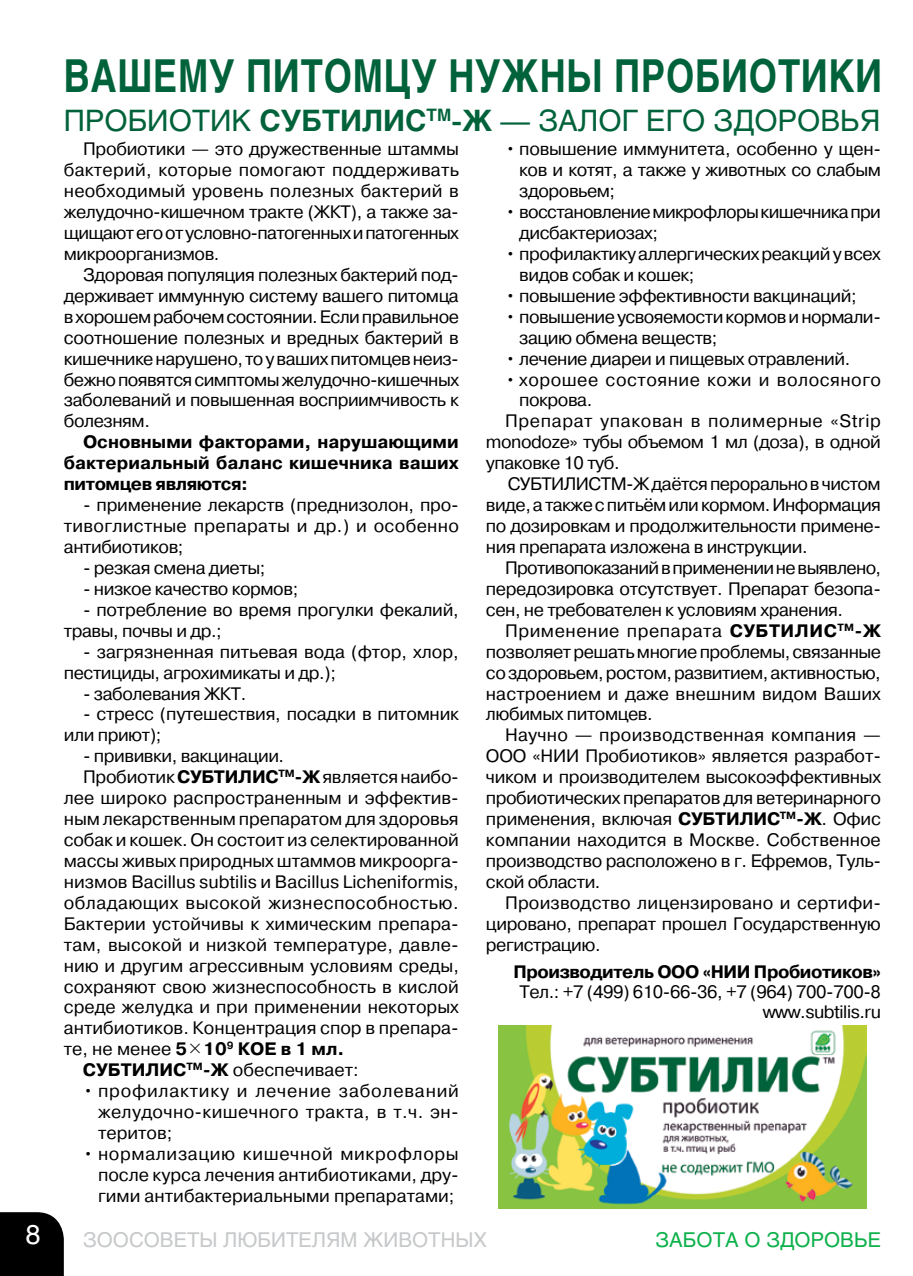
<style>
.page{position:relative;width:913px;height:1276px;background:#fff}
.page>*{position:absolute;margin:0;border:0;box-sizing:border-box;transform-origin:0 0}
.t1{font:700 45px "Helios";letter-spacing:.02em;color:#00623a;scale:.8 1}
.t2{font:29.25px "Helios";color:#00623a}
.t3{font:700 29.25px "Helios";color:#00623a}
.t4{font:20.25px "Helios";color:#c6c8ca}
.t5{font:20.25px "Helios";color:#0db14b}
.t6{font:18px/20.9px "Pragmatica C";letter-spacing:-.02em;color:#000;text-align:justify}
.t7{font:700 18px/20.9px "Pragmatica C";color:#000;text-align:justify}
.t8{font:18px "Pragmatica C";color:#000}
.t9{font:18px "Pragmatica C";letter-spacing:.035em;color:#000}
.s1{font-weight:400}
.s2{font-weight:700}
</style>
<div class="page">
<img style="left:498px;top:1026px;width:367px;height:182px">
<div style="left:0;top:1212px;width:64px;height:64px;background:#000"></div>
<h1 class="t1" style="left:64px;top:50px;width:1024px">Вашему питомцу нужны пробиотики</h1>
<h2 class="t2" style="left:64px;top:103px;width:63px">Пробиоти</h2>
<h2 class="t3" style="left:231px;top:103px;width:71px"><span class="s1">к</span> СУБТИЛИ</h2>
<h2 class="t2" style="left:405px;top:103px;width:473px"><span class="s2">С</span><sup>ТМ</sup> <span class="s2">-Ж</span> — залог его здоровья</h2>
<p class="t6" style="left:64px;top:139px;width:396px;text-indent:19px">Пробиотики — это дружественные штаммы бактерий, которые помогают поддерживать необходимый уровень полезных бактерий в желудочно-кишечном тракте (ЖКТ</p>
<p class="t6" style="left:64px;top:201px;width:396px;text-indent:286px">), а также за&shy;щищают его от условно-патогенных и патогенных микроорганизмов.</p>
<p class="t6" style="left:64px;top:264px;width:396px;text-indent:19px">Здоровая популяция полезных бактерий под&shy;держивает иммунную систему вашего питомца в хорошем рабочем состоянии. Если правильное соотношение полезных и вредных бактерий в кишечнике нарушено, то у ваших питомцев неиз&shy;бежно появятся симптомы желудочно-кишечных заболеваний и повышенная восприимчивость к болезням.</p>
<p class="t7" style="left:64px;top:432px;width:396px;text-indent:19px">Основными факторами, нарушающими бактериальный баланс кишечника ваших питомцев являются:</p>
<p class="t6" style="left:64px;top:494px;width:396px;text-indent:19px">- применение лекарств (преднизолон, про&shy;тивоглистные препараты и др.) и особенно антибиотиков;</p>
<p class="t6" style="left:83px;top:557px;width:184px">- резкая смена диеты;</p>
<p class="t6" style="left:83px;top:578px;width:217px">- низкое качество кормов;</p>
<p class="t6" style="left:64px;top:599px;width:396px;text-indent:19px">- потребление во время прогулки фекалий, травы, почвы и др.;</p>
<p class="t6" style="left:64px;top:641px;width:396px;text-indent:19px">- загрязненная питьевая вода (фтор, хлор, пестициды, агрохимикаты и др.);</p>
<p class="t6" style="left:83px;top:683px;width:135px">- заболевания ЖКТ</p>
<p class="t6" style="left:240px;top:683px;width:7px">.</p>
<p class="t6" style="left:64px;top:704px;width:396px;text-indent:19px">- стресс (путешествия, посадки в питомник или приют);</p>
<p class="t6" style="left:83px;top:746px;width:203px">- прививки, вакцинации.</p>
<p class="t6" style="left:83px;top:766px;width:377px">Пробиотик <span class="s2">СУБТИЛИС</span><sup>ТМ</sup><span class="s2">-Ж</span> является наибо-</p>
<p class="t6" style="left:64px;top:787px;width:396px">лее широко распространенным и эффектив-</p>
<p class="t6" style="left:64px;top:808px;width:396px">ным лекарственным препаратом для здоровья</p>
<p class="t6" style="left:64px;top:829px;width:396px">собак и кошек. Он состоит из селектированной</p>
<p class="t6" style="left:64px;top:850px;width:396px">массы живых природных штаммов микроорга-</p>
<p class="t8" style="left:64px;top:871px;width:396px">низмов Bacillus subtilis и Bacillus Licheniformis,</p>
<p class="t6" style="left:64px;top:892px;width:396px">обладающих высокой жизнеспособностью.</p>
<p class="t6" style="left:64px;top:913px;width:396px">Бактерии устойчивы к химическим препара-</p>
<p class="t6" style="left:64px;top:934px;width:396px">там, высокой и низкой температуре, давле-</p>
<p class="t6" style="left:64px;top:955px;width:396px">нию и другим агрессивным условиям среды,</p>
<p class="t6" style="left:64px;top:976px;width:396px">сохраняют свою жизнеспособность в кислой</p>
<p class="t6" style="left:64px;top:997px;width:396px">среде желудка и при применении некоторых</p>
<p class="t6" style="left:64px;top:1018px;width:396px">антибиотиков. Концентрация спор в препара-</p>
<p class="t7" style="left:64px;top:1038px;width:282px"><span class="s1">те, не менее</span> 5 10<sup>9</sup> КОЕ в 1 мл.</p>
<p class="t6" style="left:83px;top:1059px;width:277px"><span class="s2">СУБТИЛИС</span><sup>ТМ</sup><span class="s2">-Ж</span> обеспечивает:</p>
<p class="t6" style="left:98px;top:1080px;width:362px;text-indent:-15px">• профилактику и лечение заболеваний желудочно-кишечного тракта, в т.ч. эн&shy;теритов;</p>
<p class="t6" style="left:98px;top:1143px;width:362px;text-indent:-15px">• нормализацию кишечной микрофлоры после курса лечения антибиотиками, дру&shy;гими антибактериальными препаратами;</p>
<p class="t6" style="left:519px;top:139px;width:363px;text-indent:-14px">• повышение иммунитета, особенно у щен&shy;ков и котят, а также у животных со слабым здоровьем;</p>
<p class="t6" style="left:519px;top:201px;width:363px;text-indent:-14px">• восстановление микрофлоры кишечника при дисбактериозах;</p>
<p class="t6" style="left:519px;top:243px;width:363px;text-indent:-14px">• профилактику аллергических реакций у всех видов собак и кошек;</p>
<p class="t6" style="left:505px;top:285px;width:353px">• повышение эффективности вакцинаций;</p>
<p class="t6" style="left:519px;top:306px;width:363px;text-indent:-14px">• повышение усвояемости кормов и нормали&shy;зацию обмена веществ;</p>
<p class="t6" style="left:505px;top:348px;width:346px">• лечение диареи и пищевых отравлений.</p>
<p class="t6" style="left:505px;top:369px;width:377px">• хорошее состояние кожи и волосяного</p>
<p class="t6" style="left:519px;top:390px;width:75px">покрова.</p>
<p class="t9" style="left:505px;top:411px;width:377px">Препарат упакован в полимерные «Strip</p>
<p class="t6" style="left:485px;top:432px;width:396px">monodoze» тубы объемом 1 мл (доза), в одной</p>
<p class="t6" style="left:485px;top:453px;width:135px">упаковке 10 туб.</p>
<p class="t6" style="left:507px;top:473px;width:13px">СУБТИЛИСТМ</p>
<p class="t6" style="left:485px;top:473px;width:396px;text-indent:140px">-Ж даётся перорально в чистом виде, а также с питьём или кормом. И нформация по дозировкам и продолжительности примене&shy;ния препарата изложена в инструкции.</p>
<p class="t6" style="left:485px;top:557px;width:396px;text-indent:19px">Противопоказаний в применении не выявлено, передозировка отсутствует. Препарат безопа&shy;сен, не требователен к условиям хранения.</p>
<p class="t6" style="left:485px;top:620px;width:396px;text-indent:19px">Применение препарата <span class="s2">Субтилис</span><sup>тм</sup><span class="s2">-Ж </span>позволяет решать многие проблемы, связанные со здоровьем, ростом, развитием, активностью, настроением и даже внешним видом Ваших любимых питомцев.</p>
<p class="t6" style="left:505px;top:725px;width:377px">Научно — производственная компания —</p>
<p class="t6" style="left:485px;top:746px;width:14px">ООО</p>
<p class="t6" style="left:532px;top:746px;width:22px">«НИИ</p>
<p class="t6" style="left:485px;top:746px;width:396px;text-indent:99px">Пробиотиков» является разработ&shy;чиком и производителем высокоэффективных пробиотических препаратов для ветеринарного применения, включая <span class="s2">Субтилис</span><sup>тм</sup><span class="s2">-Ж</span>. Офис компании находится в М оскве. Собственное производство расположено в г. Ефремов, Туль&shy;ской области.</p>
<p class="t6" style="left:485px;top:892px;width:396px;text-indent:19px">Производство лицензировано и сертифи&shy;цировано, препарат прошел Государственную регистрацию.</p>
<p class="t7" style="left:513px;top:961px;width:159px">Производитель ООО</p>
<p class="t7" style="left:702px;top:961px;width:180px">«НИИ Пробиотиков»</p>
<p class="t6" style="left:519px;top:981px;width:363px;line-height:20.2px;text-align:right">Тел.: +7 (499) 610-66-36, +7 (964) 700-700-8 www.subtilis.ru</p>
<p class="t4" style="left:83px;top:1227px;width:405px">ЗООСОВЕТЫ ЛЮБИТЕЛЯМ ЖИВОТНЫХ</p>
<p class="t5" style="left:655px;top:1227px;width:42px">Забот</p>
<p class="t5" style="left:724px;top:1227px;width:155px">а о здоровье</p>
</div>
